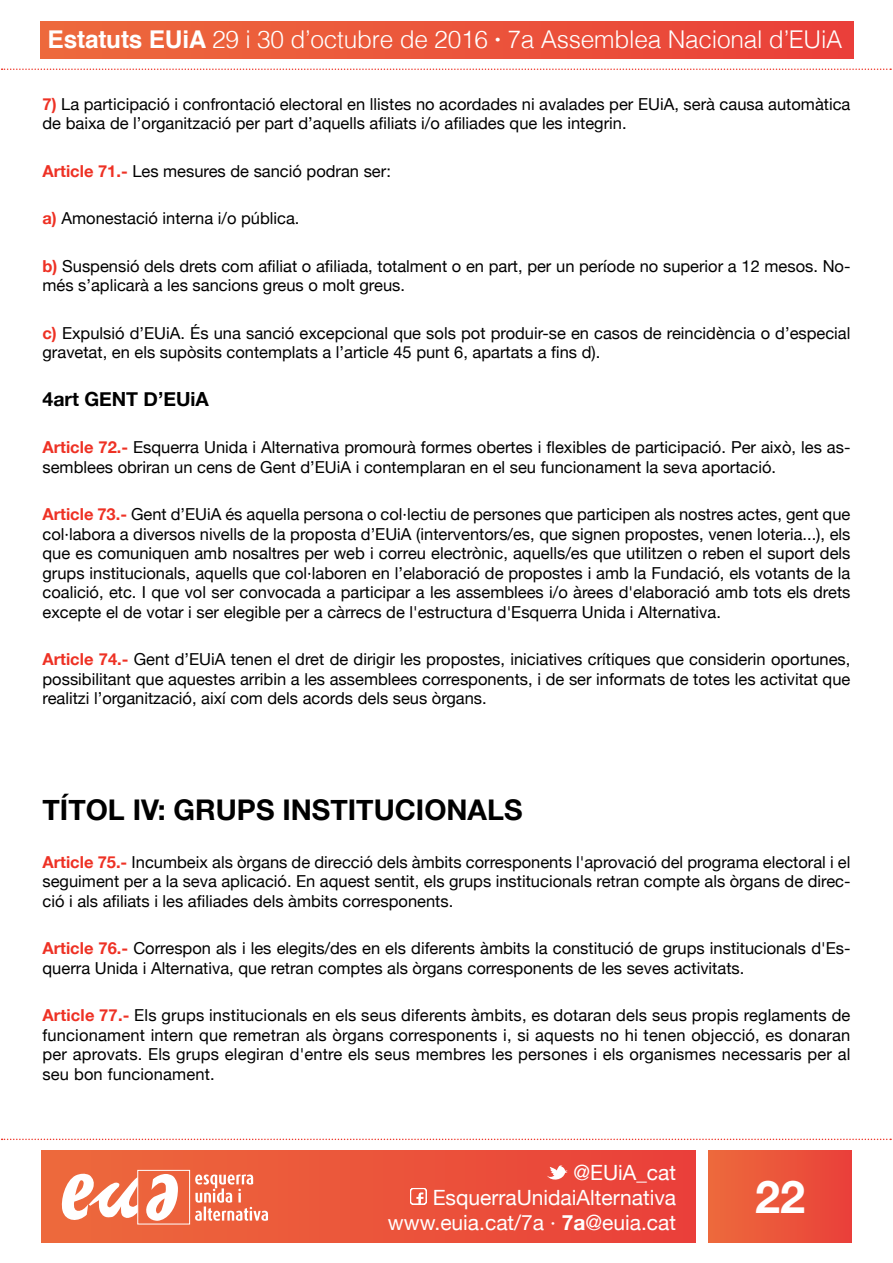
<style>
.page{position:relative;width:893px;height:1263px;background:#fff}
.page>*{position:absolute;margin:0;border:0;box-sizing:border-box;transform-origin:0 0}
.t1{font:700 45px "Helvetica Neue";color:#fff}
.t2{font:700 28.5px "Helvetica Neue";color:#000}
.t3{font:300 24.45px "Helvetica";letter-spacing:-.01em;color:#fff}
.t4{font:21px/25.2px "Helvetica Neue";color:#fff;text-align:right}
.t5{font:700 19.5px "Helvetica Neue";color:#000}
.t6{font:16.5px/19.5px "Helvetica Neue";color:#000}
.s1{font-weight:700}
.s2{font-weight:700;color:#ee3124}
</style>
<div class="page">
<div style="left:42px;top:1151px;width:654px;height:92px;background:linear-gradient(to right,#ed6b3c,#ea403a)"></div>
<div style="left:41px;top:22px;width:812px;height:37px;background:linear-gradient(to right,#ed6a3c,#ea403a)"></div>
<div style="left:137px;top:1170px;width:53px;height:54px;border:1px solid #fff"></div>
<svg style="left:60px;top:1173px;width:118px;height:49px"></svg>
<svg style="left:195px;top:1174px;width:73px;height:47px"></svg>
<svg style="left:547px;top:1165px;width:21px;height:17px"></svg>
<svg style="left:409px;top:1187px;width:18px;height:18px"></svg>
<div style="left:708px;top:1151px;width:144px;height:92px;background:linear-gradient(to right,#ed6a3c,#ea403a)"></div>
<svg style="left:2px;top:69px;width:889px;height:1px"></svg>
<svg style="left:2px;top:1138px;width:889px;height:2px"></svg>
<h3 class="t3" style="left:48px;top:19px;width:796px"><span class="s1">Estatuts EUiA</span> 29 i 30 d’octubre de 2016 <span class="s1">·</span> 7a Assemblea Nacional d’EUiA</h3>
<p class="t6" style="left:43px;top:95px;width:809px"><span class="s2">7)</span> La participació i confrontació electoral en llistes no acordades ni avalades per EUiA, serà causa automàtica de baixa de l’organització per part d’aquells afiliats i/o afiliades que les integrin.</p>
<p class="t6" style="left:43px;top:162px;width:350px"><span class="s2">Article 71.-</span> Les mesures de sanció podran ser:</p>
<p class="t6" style="left:43px;top:209px;width:259px"><span class="s2">a)</span> Amonestació interna i/o pública.</p>
<p class="t6" style="left:43px;top:257px;width:809px"><span class="s2">b)</span> Suspensió dels drets com afiliat o afiliada, totalment o en part, per un període no superior a 12 mesos. No&shy;més s’aplicarà a les sancions greus o molt greus.</p>
<p class="t6" style="left:43px;top:324px;width:809px"><span class="s2">c)</span> Expulsió d’EUiA. És una sanció excepcional que sols pot produir-se en casos de reincidència o d’especial gravetat, en els supòsits contemplats a l’article 45 punt 6, apartats a fins d).</p>
<p class="t5" style="left:43px;top:383px;width:168px">4art GENT D’EUiA</p>
<p class="t6" style="left:43px;top:438px;width:809px"><span class="s2">Article 72.-</span> Esquerra Unida i Alternativa promourà formes obertes i flexibles de participació. Per això, les as&shy;semblees obriran un cens de Gent d’EUiA i contemplaran en el seu funcionament la seva aportació.</p>
<p class="t6" style="left:43px;top:505px;width:809px;text-align:justify"><span class="s2">Article 73.-</span> Gent d’EUiA és aquella persona o col·lectiu de persones que participen als nostres actes, gent que col·labora a diversos nivells de la proposta d’EUiA (interventors/es, que signen propostes, venen loteria...), els que es comuniquen amb nosaltres per web i correu electrònic, aquells/es que utilitzen o reben el suport dels grups institucionals, aquells que col·laboren en l’elaboració de propostes i amb la Fundació, els votants de la coalició, etc. I que vol ser convocada a participar a les assemblees i/o àrees d'elaboració amb tots els drets excepte el de votar i ser elegible per a càrrecs de l'estructura d'Esquerra Unida i Alternativa.</p>
<p class="t6" style="left:43px;top:651px;width:809px;text-align:justify"><span class="s2">Article 74.-</span> Gent d’EUiA tenen el dret de dirigir les propostes, iniciatives crítiques que considerin oportunes, possibilitant que aquestes arribin a les assemblees corresponents, i de ser informats de totes les activitat que realitzi l’organització, així com dels acords dels seus òrgans.</p>
<h2 class="t2" style="left:43px;top:788px;width:481px">TÍTOL IV: GRUPS INSTITUCIONALS</h2>
<p class="t6" style="left:43px;top:853px;width:809px;text-align:justify"><span class="s2">Article 75.-</span> Incumbeix als òrgans de direcció dels àmbits corresponents l'aprovació del programa electoral i el seguiment per a la seva aplicació. En aquest sentit, els grups institucionals retran compte als òrgans de direc&shy;ció i als afiliats i les afiliades dels àmbits corresponents.</p>
<p class="t6" style="left:43px;top:940px;width:809px"><span class="s2">Article 76.-</span> Correspon als i les elegits/des en els diferents àmbits la constitució de grups institucionals d'Es&shy;querra Unida i Alternativa, que retran comptes als òrgans corresponents de les seves activitats.</p>
<p class="t6" style="left:43px;top:1007px;width:809px;text-align:justify"><span class="s2">Article 77.-</span> Els grups institucionals en els seus diferents àmbits, es dotaran dels seus propis reglaments de funcionament intern que remetran als òrgans corresponents i, si aquests no hi tenen objecció, es donaran per aprovats. Els grups elegiran d'entre els seus membres les persones i els organismes necessaris per al seu bon funcionament.</p>
<p class="t4" style="left:388px;top:1161px;width:290px">@EUiA_cat<br>EsquerraUnidaiAlternativa www.euia.cat/7a · <span class="s1">7a</span>@euia.cat</p>
<h1 class="t1" style="left:755px;top:1161px;width:52px">22</h1>
</div>
